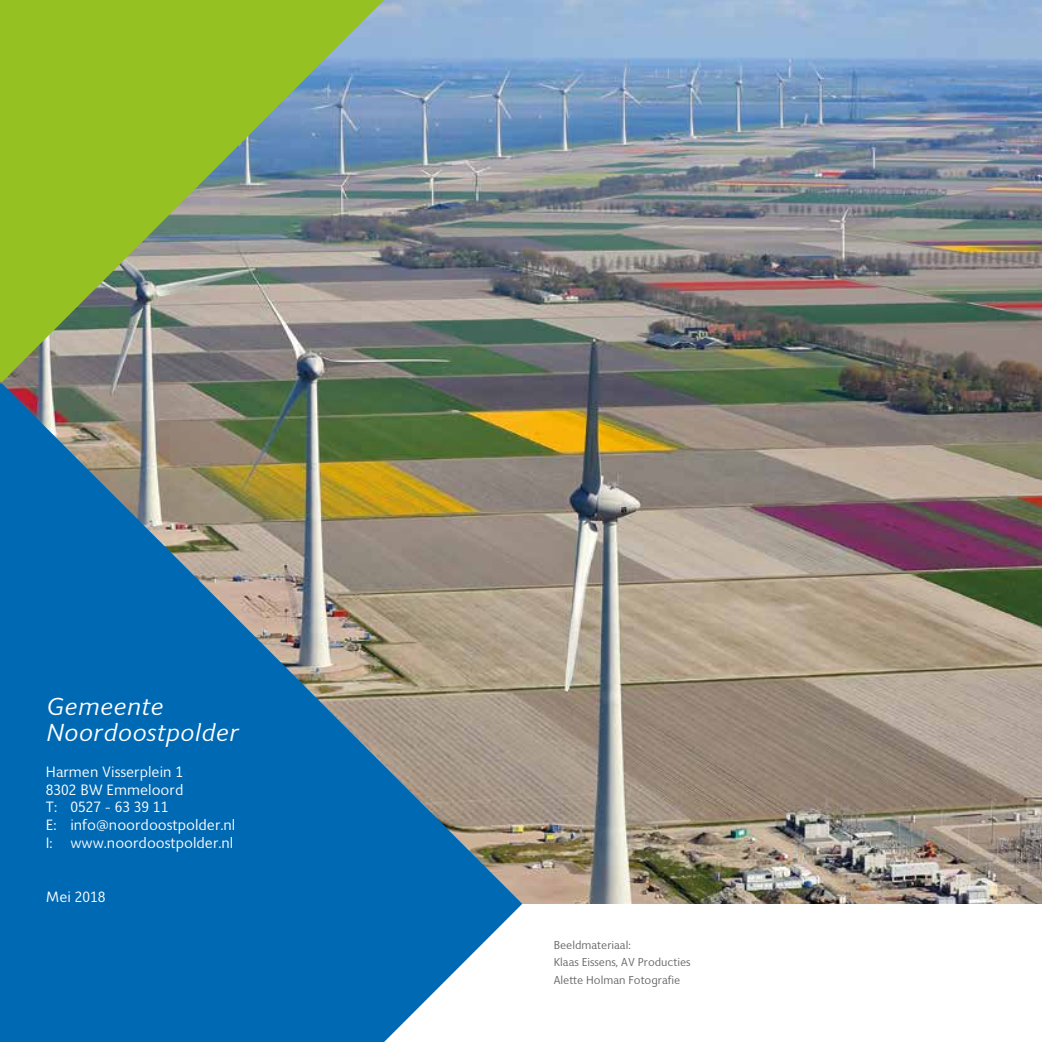
<style>
.page{position:relative;width:1042px;height:1042px;background:#fff}
.page>*{position:absolute;margin:0;border:0;box-sizing:border-box;transform-origin:0 0}
.t1{font:italic 24.5px/26.2px "Giacomo";letter-spacing:.02em;color:#fff}
.t2{font:14.88px/17.8px "Giacomo";color:#fff}
.t3{font:11.38px/17.5px "Giacomo";color:#646363}
</style>
<div class="page">
<img style="left:0;top:0;width:1042px;height:903px">
<img style="left:0;top:0;width:384px;height:382px">
<svg style="left:0;top:383px;width:522px;height:659px;background:#427c9c"></svg>
<h1 class="t1" style="left:46px;top:694px;width:194px">Gemeente<br>Noordoostpolder</h1>
<p class="t2" style="left:46px;top:763px;width:191px">Harmen Visserplein 1<br>8302 BW Emmeloord<br>T: 0527 - 63 39 11<br>E: info@noordoostpolder.nl<br>I: www.noordoostpolder.nl</p>
<p class="t2" style="left:46px;top:888px;width:61px">Mei 2018</p>
<p class="t3" style="left:554px;top:936px;width:138px">Beeldmateriaal:<br>Klaas Eissens, AV Producties<br>Alette Holman Fotografie</p>
</div>
